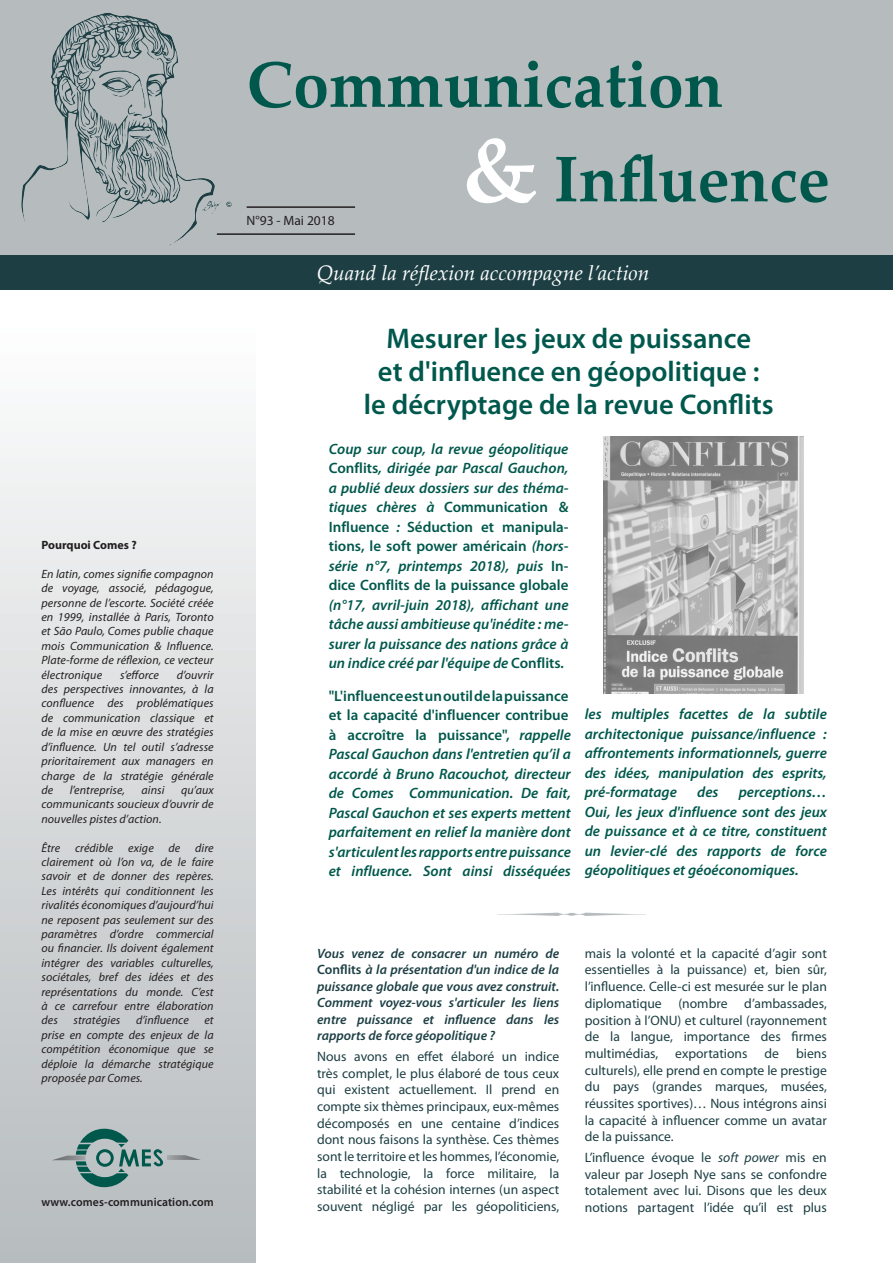
<style>
.page{position:relative;width:893px;height:1263px;background:#fff}
.page>*{position:absolute;margin:0;border:0;box-sizing:border-box;transform-origin:0 0}
.t1{font:700 64.5px "Palatino Linotype";color:#00584c}
.Titre_article_P1_cop{font:600 28.5px "Myriad Pro";color:#00584c}
.t2{font:italic 21px "Palatino Linotype";color:#fff}
.Style__-chapô_p_1{font:italic 600 15px/19.5px "Myriad Pro";color:#00584c;text-align:justify}
.Style_de_paragraphe{font:13.65px/16.6px "Myriad Pro";color:#1d3f44;text-align:justify}
.Style_de_paragraphe-2{font:italic 600 13.5px/16.5px "Myriad Pro";color:#1d3f44;text-align:justify}
.Traits{font:13.5px "Myriad Pro";color:#231f20}
.t3{font:italic 12px/14.4px "Myriad Pro";letter-spacing:.005em;color:#231f20;text-align:justify}
.t4{font:600 12px "Myriad Pro";letter-spacing:.005em;color:#231f20}
.t5{font:700 12px "Myriad Pro";color:#231f20}
.s1{font-size:90px;color:#fff}
.s2{font-style:normal}
.s3{font-style:italic}
</style>
<div class="page">
<div style="left:0;top:0;width:893px;height:255px;background:#b6bcbe"></div>
<div style="left:0;top:255px;width:893px;height:34px;background:#1d3f44"></div>
<svg style="left:21px;top:13px;width:192px;height:233px"></svg>
<div style="left:0;top:293px;width:255px;height:970px;background:linear-gradient(to bottom,#fff,#b5babd)"></div>
<svg style="left:52px;top:1129px;width:149px;height:58px;background:#99adad"></svg>
<hr style="left:247px;top:206px;width:108px;height:2px;background:#231f20">
<hr style="left:217px;top:233px;width:138px;height:2px;background:#231f20">
<svg style="left:498px;top:913px;width:148px;height:3px"></svg>
<img style="left:603px;top:437px;width:201px;height:257px">
<p class="t5" style="left:41px;top:537px;width:97px">Pourquoi Comes ?</p>
<p class="t3" style="left:41px;top:566px;width:174px">En latin, comes signifie compagnon de voyage, associé, pédagogue, personne de l’escorte. Société créée en 1999, installée à Paris, Toronto et São Paulo, Comes publie chaque mois Communication &amp; Influence.<br>Plate-forme de réflexion, ce vecteur électronique</p>
<p class="t3" style="left:120px;top:667px;width:41px">s’efforce</p>
<p class="t3" style="left:41px;top:667px;width:174px;text-indent:135px">d’ouvrir des perspectives innovantes, à la confluence des problématiques de communication classique et de la mise en œuvre des stratégies d’influence. Un tel outil s’adresse prioritairement aux managers en charge de la stratégie générale de</p>
<p class="t3" style="left:70px;top:782px;width:57px">l’entreprise,</p>
<p class="t3" style="left:142px;top:782px;width:24px">ainsi</p>
<p class="t3" style="left:41px;top:782px;width:174px;text-indent:140px">qu’aux communicants soucieux d’ouvrir de nouvelles pistes d’action.</p>
<p class="t3" style="left:41px;top:840px;width:174px">Être crédible exige de dire clairement où l’on va, de le faire savoir et de donner des repères.<br>Les intérêts qui conditionnent les rivalités économiques d’aujourd’hui ne reposent pas seulement sur des paramètres d’ordre commercial ou financier. Ils doivent également intégrer des variables culturelles, sociétales, bref des idées et des représentations du monde. C’est à ce carrefour entre élaboration des</p>
<p class="t3" style="left:73px;top:1013px;width:48px">stratégies</p>
<p class="t3" style="left:136px;top:1013px;width:54px">d’influence</p>
<p class="t3" style="left:41px;top:1013px;width:174px;text-indent:163px">et prise en compte des enjeux de la compétition économique que se déploie la démarche stratégique proposée par Comes.</p>
<p class="t4" style="left:41px;top:1194px;width:174px">www.comes-communication.com</p>
<p class="t1" style="left:247px;top:39px;width:478px">Communication</p>
<p class="t1" style="left:463px;top:134px;width:369px"><span class="s1">&amp;</span> Influence</p>
<p class="Traits" style="left:247px;top:212px;width:90px">N°93 - Mai 2018</p>
<p class="t2" style="left:317px;top:258px;width:334px">Quand la réflexion accompagne l’action</p>
<p class="Titre_article_P1_cop" style="left:386px;top:320px;width:366px">Mesurer les jeux de puissance</p>
<p class="Titre_article_P1_cop" style="left:378px;top:353px;width:383px">et d'influence en géopolitique :</p>
<p class="Titre_article_P1_cop" style="left:364px;top:386px;width:411px">le décryptage de la revue Conflits</p>
<p class="Style__-chapô_p_1" style="left:329px;top:439px;width:241px">Coup sur coup, la revue géopolitique <span class="s2">Conflits</span>, dirigée par Pascal Gauchon, a publié deux dossiers sur des théma&shy;tiques chères à <span class="s2">Communication &amp; Influence</span> : <span class="s2">Séduction et manipula&shy;tions, le soft power américain</span> (hors&shy;série n°7, printemps 2018), puis <span class="s2">In&shy;dice Conflits de la puissance globale </span>(n°17, avril-juin 2018), affichant une tâche aussi ambitieuse qu'inédite : me&shy;surer la puissance des nations grâce à un indice créé par l'équipe de <span class="s2">Conflits</span>.</p>
<p class="Style__-chapô_p_1" style="left:329px;top:685px;width:244px;text-align:left"><span class="s2">"L'influence est un outil de la puissance et la capacité d'influencer contribue à accroître la puissance",</span> rappelle Pascal Gauchon dans l'entretien qu’il a accordé à Bruno Racouchot, directeur de Comes Communication. De fait, Pascal Gauchon et ses experts mettent parfaitement en relief la manière dont s'articulent les rapports entre puissance et influence. Sont ainsi disséquées</p>
<p class="Style__-chapô_p_1" style="left:585px;top:704px;width:244px">les multiples facettes de la subtile architectonique puissance/influence : affrontements informationnels, guerre des idées, manipulation des esprits, pré-formatage</p>
<p class="Style__-chapô_p_1" style="left:697px;top:782px;width:23px">des</p>
<p class="Style__-chapô_p_1" style="left:585px;top:782px;width:244px;text-indent:154px">perceptions… Oui, les jeux d'influence sont des jeux de puissance et à ce titre, constituent un levier-clé des rapports de force géopolitiques et géoéconomiques.</p>
<p class="Style_de_paragraphe-2" style="left:317px;top:944px;width:244px">Vous venez de consacrer un numéro de <span class="s2">Conflits</span> à la présentation d'un indice de la puissance globale que vous avez construit.<br>Comment voyez-vous s'articuler les liens entre puissance et influence dans les rapports de force géopolitique ?</p>
<p class="Style_de_paragraphe" style="left:317px;top:1048px;width:244px">Nous avons en effet élaboré un indice très complet, le plus élaboré de tous ceux qui existent actuellement. Il prend en compte six thèmes principaux, eux-mêmes décomposés en une centaine d’indices dont nous faisons la synthèse. Ces thèmes sont le territoire et les hommes, l’économie, la technologie, la force militaire, la stabilité et la cohésion internes (un aspect souvent négligé par les géopoliticiens,</p>
<p class="Style_de_paragraphe" style="left:585px;top:945px;width:244px">mais la volonté et la capacité d’agir sont essentielles à la puissance) et, bien sûr, l’influence. Celle-ci est mesurée sur le plan diplomatique (nombre d’ambassades, position à l’ONU) et culturel (rayonnement de la langue, importance des firmes multimédias, exportations de biens culturels), elle prend en compte le prestige du pays (grandes marques, musées, réussites sportives)… Nous intégrons ainsi la capacité à influencer comme un avatar de la puissance.</p>
<p class="Style_de_paragraphe" style="left:585px;top:1149px;width:244px">L’influence évoque le <span class="s3">soft power</span> mis en valeur par Joseph Nye sans se confondre totalement avec lui. Disons que les deux notions partagent l’idée qu’il est plus</p>
</div>
